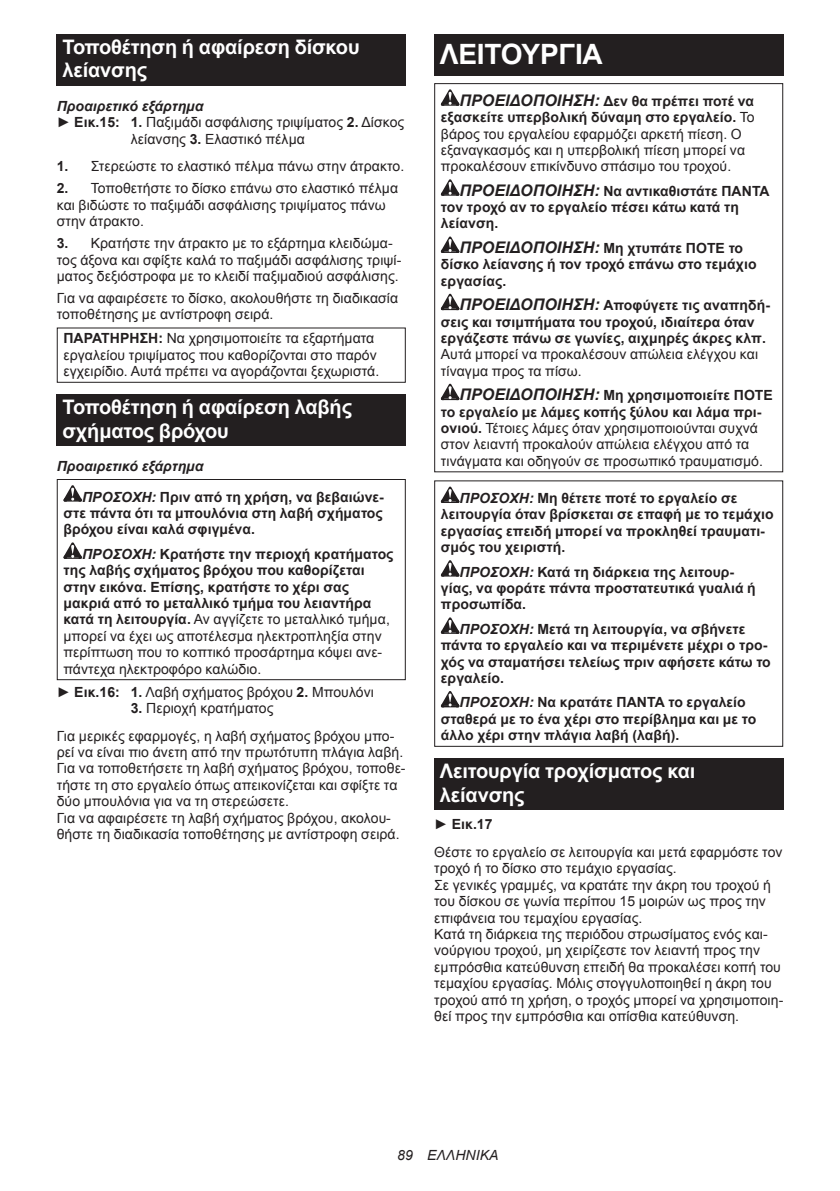
<style>
.page{position:relative;width:840px;height:1191px;background:#fff}
.page>*{position:absolute;margin:0;border:0;box-sizing:border-box;transform-origin:0 0}
.t1{font:700 28px "Arial";letter-spacing:-.01em;color:#fff}
.t2{font:700 20px/23.4px "Arial";letter-spacing:-.01em;color:#fff}
.t3{font:14px/16.4px "Arial";letter-spacing:.005em;color:#231f20}
.t4{font:700 14px/16.4px "Arial";letter-spacing:.005em;color:#231f20}
.t5{font:italic 700 14px/30.6px "Arial";letter-spacing:.005em;color:#231f20}
.t6{font:italic 14px "Arial";letter-spacing:.005em;color:#231f20}
.s1{font-weight:700}
.s2{font-style:normal}
.s3{font-style:italic}
.s4{font-weight:400}
.s5{font-weight:700;font-style:italic;font-size:16px}
.s6{font-style:italic;font-size:16px}
</style>
<div class="page">
<div style="left:57px;top:34px;width:348px;height:52px;background:#231f20"></div>
<div style="left:57px;top:327px;width:348px;height:56px;border:1px solid #231f20"></div>
<div style="left:57px;top:394px;width:348px;height:52px;background:#231f20"></div>
<svg style="left:63px;top:485px;width:19px;height:16px"></svg>
<svg style="left:63px;top:542px;width:19px;height:17px"></svg>
<div style="left:57px;top:479px;width:348px;height:201px;border:1px solid #231f20"></div>
<div style="left:434px;top:34px;width:348px;height:41px;background:#231f20"></div>
<svg style="left:440px;top:89px;width:19px;height:17px"></svg>
<svg style="left:440px;top:179px;width:19px;height:17px"></svg>
<svg style="left:440px;top:236px;width:19px;height:17px"></svg>
<svg style="left:440px;top:294px;width:19px;height:16px"></svg>
<svg style="left:440px;top:384px;width:19px;height:16px"></svg>
<div style="left:434px;top:83px;width:348px;height:389px;border:1px solid #231f20"></div>
<svg style="left:440px;top:486px;width:19px;height:17px"></svg>
<svg style="left:440px;top:560px;width:19px;height:16px"></svg>
<svg style="left:440px;top:617px;width:19px;height:17px"></svg>
<svg style="left:440px;top:691px;width:19px;height:16px"></svg>
<div style="left:434px;top:480px;width:348px;height:267px;border:1px solid #231f20"></div>
<div style="left:434px;top:758px;width:348px;height:52px;background:#231f20"></div>
<h2 class="t2" style="left:62px;top:36px;width:298px">Τοποθέτηση ή αφαίρεση δίσκου λείανσης</h2>
<p class="t5" style="left:57px;top:91px;width:148px">Προαιρετικό εξάρτημα</p>
<p class="t3" style="left:57px;top:114px;width:349px">► <span class="s1">Εικ.15: 1.</span> Παξιμάδι ασφάλισης τριψίματος <span class="s1">2.</span> Δίσκος</p>
<p class="t3" style="left:131px;top:131px;width:175px">λείανσης <span class="s1">3.</span> Ελαστικό πέλμα</p>
<p class="t3" style="left:57px;top:158px;width:349px"><span class="s1">1.</span> Στερεώστε το ελαστικό πέλμα πάνω στην άτρακτο.</p>
<p class="t3" style="left:57px;top:180px;width:342px"><span class="s1">2.</span> Τοποθετήστε το δίσκο επάνω στο ελαστικό πέλμα και βιδώστε το παξιμάδι ασφάλισης τριψίματος πάνω στην άτρακτο.</p>
<p class="t3" style="left:57px;top:235px;width:346px"><span class="s1">3.</span> Κρατήστε την άτρακτο με το εξάρτημα κλειδώμα&shy;τος άξονα και σφίξτε καλά το παξιμάδι ασφάλισης τριψί&shy;ματος δεξιόστροφα με το κλειδί παξιμαδιού ασφάλισης.</p>
<p class="t3" style="left:57px;top:290px;width:343px">Για να αφαιρέσετε το δίσκο, ακολουθήστε τη διαδικασία τοποθέτησης με αντίστροφη σειρά.</p>
<p class="t3" style="left:63px;top:330px;width:317px"><span class="s1">ΠΑΡΑΤΗΡΗΣΗ:</span> Να χρησιμοποιείτε τα εξαρτήματα εργαλείου τριψίματος που καθορίζονται στο παρόν εγχειρίδιο. Αυτά πρέπει να αγοράζονται ξεχωριστά.</p>
<h2 class="t2" style="left:62px;top:396px;width:291px">Τοποθέτηση ή αφαίρεση λαβής σχήματος βρόχου</h2>
<p class="t5" style="left:82px;top:451px;width:303px;text-indent:-25px">Προαιρετικό εξάρτημα<br>ΠΡΟΣΟΧΗ: <span class="s2">Πριν από τη χρήση, να βεβαιώνε-</span></p>
<p class="t4" style="left:63px;top:505px;width:321px">στε πάντα ότι τα μπουλόνια στη λαβή σχήματος βρόχου είναι καλά σφιγμένα.</p>
<p class="t4" style="left:63px;top:546px;width:331px;text-indent:19px"><span class="s3">ΠΡΟΣΟΧΗ:</span> Κρατήστε την περιοχή κρατήματος της λαβής σχήματος βρόχου που καθορίζεται στην εικόνα. Επίσης, κρατήστε το χέρι σας μακριά από το μεταλλικό τμήμα του λειαντήρα κατά τη λειτουργία. <span class="s4">Αν αγγίζετε το μεταλλικό τμήμα, μπορεί να έχει ως αποτέλεσμα ηλεκτροπληξία στην περίπτωση που το κοπτικό προσάρτημα κόψει ανε&shy;πάντεχα ηλεκτροφόρο καλώδιο.</span></p>
<p class="t3" style="left:57px;top:683px;width:318px">► <span class="s1">Εικ.16: 1.</span> Λαβή σχήματος βρόχου <span class="s1">2.</span> Μπουλόνι</p>
<p class="t3" style="left:57px;top:694px;width:339px;line-height:27.8px;text-indent:74px"><span class="s1">3.</span> Περιοχή κρατήματος<br>Για μερικές εφαρμογές, η λαβή σχήματος βρόχου μπο-</p>
<p class="t3" style="left:57px;top:744px;width:350px">ρεί να είναι πιο άνετη από την πρωτότυπη πλάγια λαβή.<br>Για να τοποθετήσετε τη λαβή σχήματος βρόχου, τοποθε&shy;τήστε τη στο εργαλείο όπως απεικονίζεται και σφίξτε τα δύο μπουλόνια για να τη στερεώσετε.<br>Για να αφαιρέσετε τη λαβή σχήματος βρόχου, ακολου&shy;θήστε τη διαδικασία τοποθέτησης με αντίστροφη σειρά.</p>
<h1 class="t1" style="left:439px;top:35px;width:164px">ΛΕΙΤΟΥΡΓΙΑ</h1>
<p class="t3" style="left:440px;top:93px;width:315px;text-indent:19px"><span class="s5">ΠΡΟΕΙΔΟΠΟΙΗΣΗ:</span> <span class="s1">Δεν θα πρέπει ποτέ να εξασκείτε υπερβολική δύναμη στο εργαλείο.</span> Το βάρος του εργαλείου εφαρμόζει αρκετή πίεση. Ο εξαναγκασμός και η υπερβολική πίεση μπορεί να προκαλέσουν επικίνδυνο σπάσιμο του τροχού.</p>
<p class="t4" style="left:440px;top:183px;width:330px;text-indent:19px"><span class="s6">ΠΡΟΕΙΔΟΠΟΙΗΣΗ:</span> Να αντικαθιστάτε ΠΑΝΤΑ τον τροχό αν το εργαλείο πέσει κάτω κατά τη λείανση.</p>
<p class="t4" style="left:440px;top:240px;width:317px;text-indent:19px"><span class="s6">ΠΡΟΕΙΔΟΠΟΙΗΣΗ:</span> Μη χτυπάτε ΠΟΤΕ το δίσκο λείανσης ή τον τροχό επάνω στο τεμάχιο εργασίας.</p>
<p class="t4" style="left:440px;top:297px;width:330px;text-indent:19px"><span class="s6">ΠΡΟΕΙΔΟΠΟΙΗΣΗ:</span> Αποφύγετε τις αναπηδή&shy;σεις και τσιμπήματα του τροχού, ιδιαίτερα όταν εργάζεστε πάνω σε γωνίες, αιχμηρές άκρες κλπ.</p>
<p class="t3" style="left:440px;top:346px;width:318px">Αυτά μπορεί να προκαλέσουν απώλεια ελέγχου και τίναγμα προς τα πίσω.</p>
<p class="t3" style="left:440px;top:387px;width:333px;text-indent:19px"><span class="s5">ΠΡΟΕΙΔΟΠΟΙΗΣΗ:</span> <span class="s1">Μη χρησιμοποιείτε ΠΟΤΕ το εργαλείο με λάμες κοπής ξύλου και λάμα πρι&shy;ονιού.</span> Τέτοιες λάμες όταν χρησιμοποιούνται συχνά στον λειαντή προκαλούν απώλεια ελέγχου από τα τινάγματα και οδηγούν σε προσωπικό τραυματισμό.</p>
<p class="t4" style="left:440px;top:490px;width:334px;text-indent:19px"><span class="s3">ΠΡΟΣΟΧΗ:</span> Μη θέτετε ποτέ το εργαλείο σε λειτουργία όταν βρίσκεται σε επαφή με το τεμάχιο εργασίας επειδή μπορεί να προκληθεί τραυματι&shy;σμός του χειριστή.</p>
<p class="t4" style="left:440px;top:564px;width:316px;text-indent:19px"><span class="s3">ΠΡΟΣΟΧΗ:</span> Κατά τη διάρκεια της λειτουρ&shy;γίας, να φοράτε πάντα προστατευτικά γυαλιά ή προσωπίδα.</p>
<p class="t4" style="left:440px;top:621px;width:331px;text-indent:19px"><span class="s3">ΠΡΟΣΟΧΗ:</span> Μετά τη λειτουργία, να σβήνετε πάντα το εργαλείο και να περιμένετε μέχρι ο τρο&shy;χός να σταματήσει τελείως πριν αφήσετε κάτω το εργαλείο.</p>
<p class="t4" style="left:440px;top:694px;width:317px;text-indent:19px"><span class="s3">ΠΡΟΣΟΧΗ:</span> Να κρατάτε ΠΑΝΤΑ το εργαλείο σταθερά με το ένα χέρι στο περίβλημα και με το άλλο χέρι στην πλάγια λαβή (λαβή).</p>
<h2 class="t2" style="left:439px;top:760px;width:257px">Λειτουργία τροχίσματος και λείανσης</h2>
<p class="t3" style="left:434px;top:810px;width:350px;line-height:27.8px">► <span class="s1">Εικ.17<br></span>Θέστε το εργαλείο σε λειτουργία και μετά εφαρμόστε τον</p>
<p class="t3" style="left:434px;top:860px;width:350px">τροχό ή το δίσκο στο τεμάχιο εργασίας.<br>Σε γενικές γραμμές, να κρατάτε την άκρη του τροχού ή του δίσκου σε γωνία περίπου 15 μοιρών ως προς την επιφάνεια του τεμαχίου εργασίας.<br>Κατά τη διάρκεια της περιόδου στρωσίματος ενός και&shy;νούργιου τροχού, μη χειρίζεστε τον λειαντή προς την εμπρόσθια κατεύθυνση επειδή θα προκαλέσει κοπή του τεμαχίου εργασίας. Μόλις στογγυλοποιηθεί η άκρη του τροχού από τη χρήση, ο τροχός μπορεί να χρησιμοποιη&shy;θεί προς την εμπρόσθια και οπίσθια κατεύθυνση.</p>
<p class="t6" style="left:397px;top:1146px;width:103px">89 ΕΛΛΗΝΙΚΑ</p>
</div>
